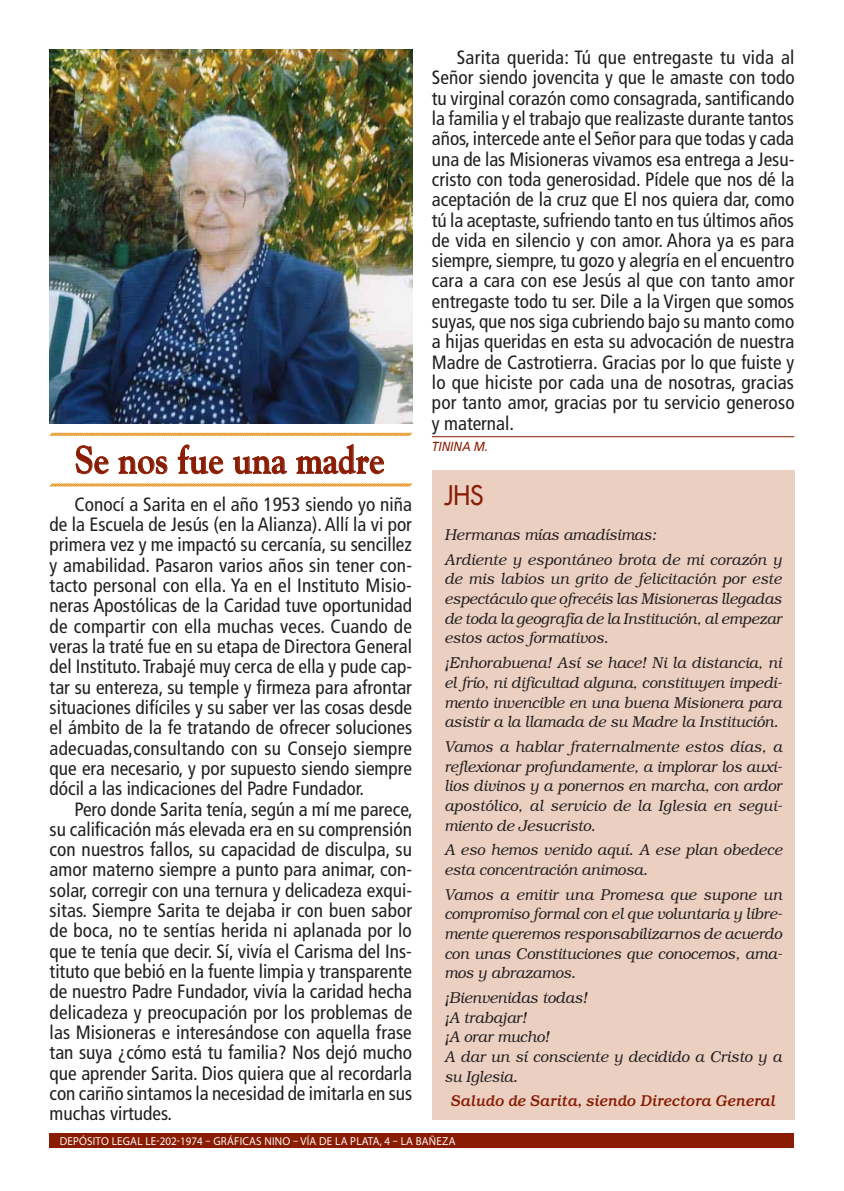
<style>
.page{position:relative;width:844px;height:1191px;background:#fff}
.page>*{position:absolute;margin:0;border:0;box-sizing:border-box;transform-origin:0 0}
.t1{font:700 38.5px "Goudy Std";color:#891c02;scale:.9 1}
.t2{font:500 26.25px "Futura Std";color:#891c02;scale:.95 1}
.t3{font:condensed 19.25px/20.3px "Frutiger LT Std";color:#231f20;text-align:justify}
.t4{font:italic 300 15.75px/19.6px "Bookman Std";color:#231f20;text-align:justify;scale:.95 1}
.t5{font:italic 500 15.75px "Bookman Std";color:#891c02;scale:.95 1}
.t6{font:italic 13.12px "Frutiger LT Std";color:#891c02;scale:.9 1}
.t7{font:semi-expanded 11.55px "Myriad Pro";letter-spacing:.02em;color:#fff;scale:.88 1}
</style>
<div class="page">
<div style="left:50px;top:1133px;width:744px;height:15px;background:#891c02"></div>
<div style="left:432px;top:470px;width:362px;height:650px;background:#ebd0c2"></div>
<svg style="left:49px;top:401px;width:363px;height:86px"></svg>
<img style="left:50px;top:50px;width:362px;height:373px">
<hr style="left:432px;top:436px;width:362px;height:1px;background:#891c02">
<h1 class="t1" style="left:74px;top:437px;width:346px">Se nos fue una madre</h1>
<p class="t3" style="left:50px;top:494px;width:364px;text-indent:25px">Conocí a Sarita en el año 1953 siendo yo niña de la Escuela de Jesús (en la Alianza). Allí la vi por primera vez y me impactó su cercanía, su sencillez y amabilidad. Pasaron varios años sin tener con&shy;tacto personal con ella. Ya en el Instituto Misio&shy;neras Apostólicas de la Caridad tuve oportunidad de compartir con ella muchas veces. Cuando de veras la traté fue en su etapa de Directora General del Instituto. Trabajé muy cerca de ella y pude cap&shy;tar su entereza, su temple y firmeza para afrontar situaciones difíciles y su saber ver las cosas desde el ámbito de la fe tratando de ofrecer soluciones adecuadas,consultando con su Consejo siempre que era necesario, y por supuesto siendo siempre dócil a las indicaciones del Padre Fundador.</p>
<p class="t3" style="left:50px;top:799px;width:364px;text-indent:25px">Pero donde Sarita tenía, según a mí me parece, su calificación más elevada era en su comprensión con nuestros fallos, su capacidad de disculpa, su amor materno siempre a punto para animar, con&shy;solar, corregir con una ternura y delicadeza exqui&shy;sitas. Siempre Sarita te dejaba ir con buen sabor de boca, no te sentías herida ni aplanada por lo que te tenía que decir. Sí, vivía el Carisma del Ins&shy;tituto que bebió en la fuente limpia y transparente de nuestro Padre Fundador, vivía la caridad hecha delicadeza y preocupación por los problemas de las Misioneras e interesándose con aquella frase tan suya ¿cómo está tu familia? Nos dejó mucho que aprender Sarita. Dios quiera que al recordarla con cariño sintamos la necesidad de imitarla en sus muchas virtudes.</p>
<p class="t3" style="left:432px;top:47px;width:364px;text-indent:25px">Sarita querida: Tú que entregaste tu vida al Señor siendo jovencita y que le amaste con todo tu virginal corazón como consagrada, santificando la familia y el trabajo que realizaste durante tantos años, intercede ante el Señor para que todas y cada una de las Misioneras vivamos esa entrega a Jesu&shy;cristo con toda generosidad. Pídele que nos dé la aceptación de la cruz que El nos quiera dar, como tú la aceptaste, sufriendo tanto en tus últimos años de vida en silencio y con amor. Ahora ya es para siempre, siempre, tu gozo y alegría en el encuentro cara a cara con ese Jesús al que con tanto amor entregaste todo tu ser. Dile a la Virgen que somos suyas, que nos siga cubriendo bajo su manto como a hijas queridas en esta su advocación de nuestra Madre de Castrotierra. Gracias por lo que fuiste y lo que hiciste por cada una de nosotras, gracias por tanto amor, gracias por tu servicio generoso y maternal.</p>
<p class="t6" style="left:432px;top:438px;width:64px">TININA M.</p>
<h2 class="t2" style="left:444px;top:479px;width:43px">JHS</h2>
<p class="t4" style="left:444px;top:523px;width:356px;line-height:24.7px">Hermanas mías amadísimas:<br>Ardiente y espontáneo brota de mi corazón y</p>
<p class="t4" style="left:444px;top:569px;width:357px">de mis labios un grito de felicitación por este espectáculo que ofrecéis las Misioneras llegadas de toda la geografía de la Institución, al empezar estos actos formativos.</p>
<p class="t4" style="left:444px;top:653px;width:357px">¡Enhorabuena! Así se hace! Ni la distancia, ni el frío, ni dificultad alguna, constituyen impedi&shy;mento invencible en una buena Misionera para asistir a la llamada de su Madre la Institución.</p>
<p class="t4" style="left:444px;top:737px;width:357px">Vamos a hablar fraternalmente estos días, a reflexionar profundamente, a implorar los auxi&shy;lios divinos y a ponernos en marcha, con ardor apostólico, al servicio de la Iglesia en segui&shy;miento de Jesucristo.</p>
<p class="t4" style="left:444px;top:840px;width:357px">A eso hemos venido aquí. A ese plan obedece esta concentración animosa.</p>
<p class="t4" style="left:444px;top:885px;width:357px">Vamos a emitir una Promesa que supone un compromiso formal con el que voluntaria y libre&shy;mente queremos responsabilizarnos de acuerdo con unas Constituciones que conocemos, ama&shy;mos y abrazamos.</p>
<p class="t4" style="left:444px;top:988px;width:356px;text-align:left">¡Bienvenidas todas!<br>¡A trabajar!<br>¡A orar mucho!<br>A dar un sí consciente y decidido a Cristo y a su Iglesia.</p>
<p class="t5" style="left:451px;top:1091px;width:343px">Saludo de Sarita, siendo Directora General</p>
<p class="t7" style="left:60px;top:1134px;width:451px">DEPÓSITO LEGAL LE-202-1974 – GRÁFICAS NINO – VÍA DE LA PLATA, 4 – LA BAÑEZA</p>
</div>
